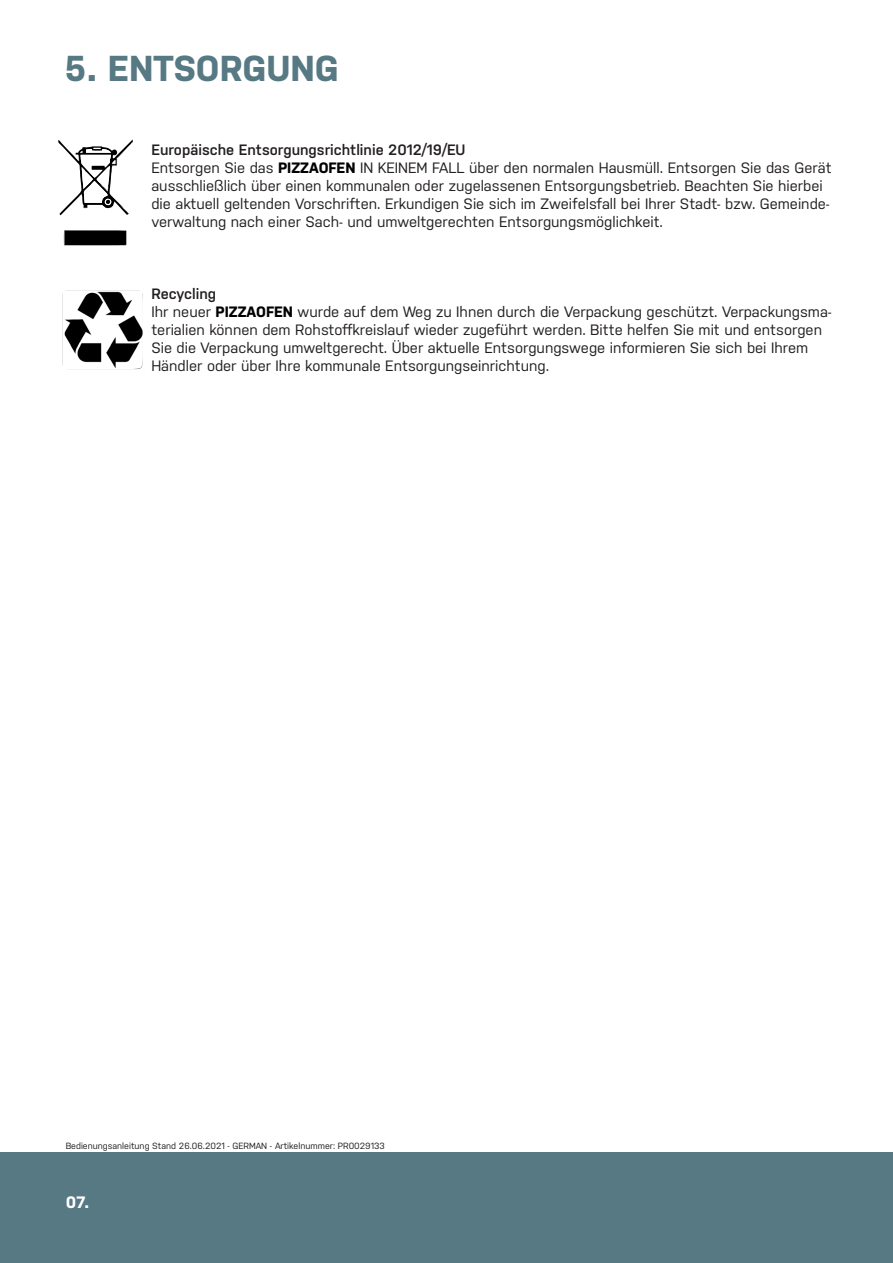
<style>
.page{position:relative;width:893px;height:1263px;background:#fff}
.page>*{position:absolute;margin:0;border:0;box-sizing:border-box;transform-origin:0 0}
.t1{font:700 36px "Nudista";color:#577983}
.t2{font:700 16.5px "Nudista";color:#fff}
.t3{font:15px/18px "Nudista";color:#231f20}
.t4{font:9px "Nudista";color:#231f20}
.s1{font-weight:600}
.s2{font-weight:700;color:#000}
</style>
<div class="page">
<div style="left:0;top:1152px;width:893px;height:111px;background:#577983"></div>
<svg style="left:63px;top:230px;width:63px;height:16px"></svg>
<svg style="left:58px;top:140px;width:75px;height:75px"></svg>
<img style="left:64px;top:290px;width:79px;height:79px">
<h1 class="t1" style="left:65px;top:47px;width:276px">5. ENTSORGUNG</h1>
<p class="t3" style="left:151px;top:140px;width:682px"><span class="s1">Europäische Entsorgungsrichtlinie 2012/19/EU<br></span>Entsorgen Sie das <span class="s2">PIZZAOFEN</span> IN KEINEM FALL über den normalen Hausmüll. Entsorgen Sie das Gerät ausschließlich über einen kommunalen oder zugelassenen Entsorgungsbetrieb. Beachten Sie hierbei die aktuell geltenden Vorschriften. Erkundigen Sie sich im Zweifelsfall bei Ihrer Stadt- bzw. Gemeinde&shy;verwaltung nach einer Sach- und umweltgerechten Entsorgungsmöglichkeit.</p>
<p class="t3" style="left:151px;top:284px;width:682px"><span class="s1">Recycling<br></span>Ihr neuer <span class="s2">PIZZAOFEN</span> wurde auf dem Weg zu Ihnen durch die Verpackung geschützt. Verpackungsma&shy;terialien können dem Rohstoffkreislauf wieder zugeführt werden. Bitte helfen Sie mit und entsorgen Sie die Verpackung umweltgerecht. Über aktuelle Entsorgungswege informieren Sie sich bei Ihrem Händler oder über Ihre kommunale Entsorgungseinrichtung.</p>
<p class="t4" style="left:66px;top:1141px;width:321px">Bedienungsanleitung Stand 26.06.2021 - GERMAN - Artikelnummer: PR0029133</p>
<p class="t2" style="left:66px;top:1193px;width:25px">07.</p>
</div>
